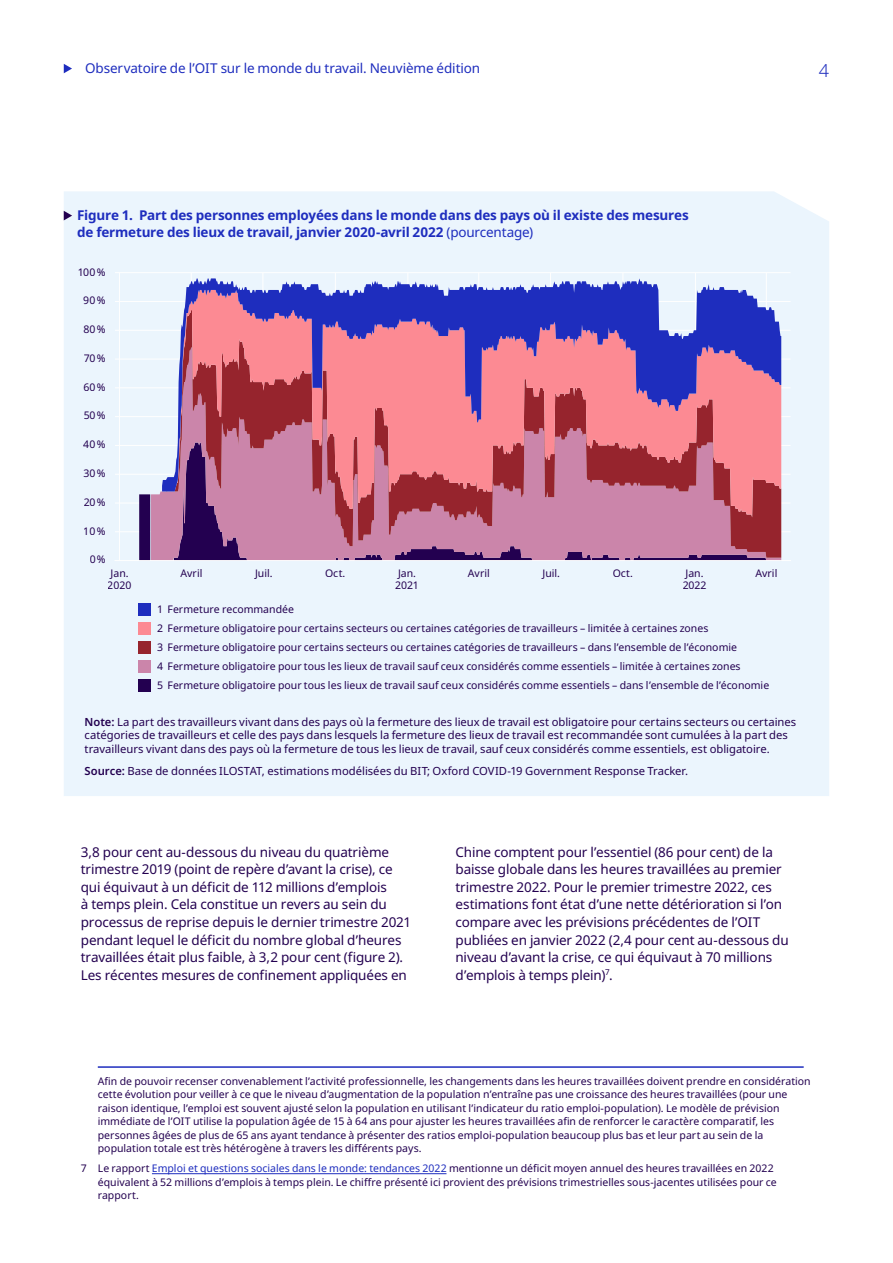
<style>
.page{position:relative;width:893px;height:1263px;background:#fff}
.page>*{position:absolute;margin:0;border:0;box-sizing:border-box;transform-origin:0 0}
.t1{font:300 18px "Noto Sans";color:#1e2dbe}
.t2{font:13.5px/17.5px "Noto Sans";letter-spacing:-.01em;color:#230050}
.t3{font:700 13.5px/16.2px "Noto Sans";letter-spacing:-.015em;color:#1e2dbe}
.t4{font:13.5px "Noto Sans";letter-spacing:-.01em;color:#1e2dbe}
.t5{font:11.25px/13.5px "Noto Sans";color:#230050}
.t6{font:10.5px/13.5px "Noto Sans";color:#230050}
.s1{font-weight:400}
.s2{font-weight:600}
.s3{color:#1e2dbe}
</style>
<div class="page">
<svg style="left:64px;top:64px;width:8px;height:9px"></svg>
<hr style="left:98px;top:1066px;width:706px;height:2px;background:#1e2dbe">
<hr style="left:152px;top:1173px;width:294px;height:1px;background:#1e2dbe">
<div style="left:64px;top:191px;width:765px;height:605px;background:#ebf5fd"></div>
<div style="left:138px;top:679px;width:13px;height:13px;background:#230050"></div>
<div style="left:138px;top:660px;width:13px;height:13px;background:#cb85aa"></div>
<div style="left:138px;top:641px;width:13px;height:13px;background:#96242d"></div>
<div style="left:138px;top:622px;width:13px;height:13px;background:#fc8a93"></div>
<div style="left:138px;top:603px;width:13px;height:12px;background:#1e2dbe"></div>
<hr style="left:119px;top:273px;width:1px;height:288px;background:#fff">
<hr style="left:191px;top:273px;width:1px;height:288px;background:#fff">
<hr style="left:262px;top:273px;width:1px;height:288px;background:#fff">
<hr style="left:335px;top:273px;width:1px;height:288px;background:#fff">
<hr style="left:407px;top:273px;width:1px;height:288px;background:#fff">
<hr style="left:478px;top:273px;width:1px;height:288px;background:#fff">
<hr style="left:550px;top:273px;width:1px;height:288px;background:#fff">
<hr style="left:622px;top:273px;width:1px;height:288px;background:#fff">
<hr style="left:695px;top:273px;width:1px;height:288px;background:#fff">
<hr style="left:766px;top:273px;width:1px;height:288px;background:#fff">
<hr style="left:115px;top:531px;width:676px;height:1px;background:#fff">
<hr style="left:115px;top:502px;width:676px;height:1px;background:#fff">
<hr style="left:115px;top:474px;width:676px;height:1px;background:#fff">
<hr style="left:115px;top:445px;width:676px;height:1px;background:#fff">
<hr style="left:115px;top:416px;width:676px;height:1px;background:#fff">
<hr style="left:115px;top:387px;width:676px;height:1px;background:#fff">
<hr style="left:115px;top:359px;width:676px;height:1px;background:#fff">
<hr style="left:115px;top:330px;width:676px;height:1px;background:#fff">
<hr style="left:115px;top:301px;width:676px;height:1px;background:#fff">
<hr style="left:115px;top:272px;width:676px;height:1px;background:#fff">
<svg style="left:139px;top:494px;width:11px;height:66px"></svg>
<svg style="left:140px;top:310px;width:641px;height:248px;background:#b77ca0"></svg>
<svg style="left:177px;top:491px;width:604px;height:26px;background:#b86785"></svg>
<svg style="left:162px;top:278px;width:619px;height:213px;background:#b16e99"></svg>
<hr style="left:115px;top:560px;width:676px;height:1px;background:#fff">
<svg style="left:64px;top:211px;width:8px;height:9px"></svg>
<p class="t4" style="left:85px;top:59px;width:397px">Observatoire de l’OIT sur le monde du travail. Neuvième édition</p>
<h1 class="t1" style="left:819px;top:57px;width:12px">4</h1>
<p class="t3" style="left:77px;top:208px;width:613px">Figure 1. Part des personnes employées dans le monde dans des pays où il existe des mesures de fermeture des lieux de travail, janvier 2020-avril 2022 <span class="s1">(pourcentage)</span></p>
<p class="t6" style="left:78px;top:265px;width:29px">100 %</p>
<p class="t6" style="left:83px;top:294px;width:24px">90 %</p>
<p class="t6" style="left:83px;top:323px;width:24px">80 %</p>
<p class="t6" style="left:84px;top:352px;width:23px">70 %</p>
<p class="t6" style="left:83px;top:380px;width:24px">60 %</p>
<p class="t6" style="left:83px;top:409px;width:24px">50 %</p>
<p class="t6" style="left:83px;top:438px;width:24px">40 %</p>
<p class="t6" style="left:83px;top:467px;width:24px">30 %</p>
<p class="t6" style="left:84px;top:495px;width:24px">20 %</p>
<p class="t6" style="left:84px;top:524px;width:23px">10 %</p>
<p class="t6" style="left:90px;top:553px;width:18px">0 %</p>
<p class="t6" style="left:108px;top:567px;width:25px;line-height:12px">Jan.<br>2020</p>
<p class="t6" style="left:180px;top:566px;width:23px">Avril</p>
<p class="t6" style="left:255px;top:566px;width:19px">Juil.</p>
<p class="t6" style="left:325px;top:566px;width:22px">Oct.</p>
<p class="t6" style="left:395px;top:567px;width:25px;line-height:12px">Jan.<br>2021</p>
<p class="t6" style="left:468px;top:566px;width:23px">Avril</p>
<p class="t6" style="left:542px;top:566px;width:19px">Juil.</p>
<p class="t6" style="left:612px;top:566px;width:22px">Oct.</p>
<p class="t6" style="left:682px;top:567px;width:26px;line-height:12px">Jan.<br>2022</p>
<p class="t6" style="left:755px;top:566px;width:23px">Avril</p>
<p class="t6" style="left:157px;top:600px;width:614px;line-height:19px">1 Fermeture recommandée<br>2 Fermeture obligatoire pour certains secteurs ou certaines catégories de travailleurs – limitée à certaines zones<br>3 Fermeture obligatoire pour certains secteurs ou certaines catégories de travailleurs – dans l’ensemble de l’économie<br>4 Fermeture obligatoire pour tous les lieux de travail sauf ceux considérés comme essentiels – limitée à certaines zones<br>5 Fermeture obligatoire pour tous les lieux de travail sauf ceux considérés comme essentiels – dans l’ensemble de l’économie</p>
<p class="t5" style="left:85px;top:715px;width:713px"><span class="s2">Note:</span> La part des travailleurs vivant dans des pays où la fermeture des lieux de travail est obligatoire pour certains secteurs ou certaines catégories de travailleurs et celle des pays dans lesquels la fermeture des lieux de travail est recommandée sont cumulées à la part des travailleurs vivant dans des pays où la fermeture de tous les lieux de travail, sauf ceux considérés comme essentiels, est obligatoire.</p>
<p class="t5" style="left:85px;top:764px;width:605px"><span class="s2">Source:</span> Base de données ILOSTAT, estimations modélisées du BIT; Oxford COVID-19 Government Response Tracker.</p>
<p class="t2" style="left:81px;top:843px;width:332px">3,8 pour cent au-dessous du niveau du quatrième trimestre 2019 (point de repère d’avant la crise), ce qui équivaut à un déficit de 112 millions d’emplois<br>à temps plein. Cela constitue un revers au sein du processus de reprise depuis le dernier trimestre 2021 pendant lequel le déficit du nombre global d’heures travaillées était plus faible, à 3,2 pour cent (figure 2).<br>Les récentes mesures de confinement appliquées en</p>
<p class="t2" style="left:455px;top:843px;width:335px">Chine comptent pour l’essentiel (86 pour cent) de la baisse globale dans les heures travaillées au premier trimestre 2022. Pour le premier trimestre 2022, ces estimations font état d’une nette détérioration si l’on compare avec les prévisions précédentes de l’OIT publiées en janvier 2022 (2,4 pour cent au-dessous du niveau d’avant la crise, ce qui équivaut à 70 millions d’emplois à temps plein)<sup>7</sup>.</p>
<p class="t6" style="left:98px;top:1074px;width:714px">Afin de pouvoir recenser convenablement l’activité professionnelle, les changements dans les heures travaillées doivent prendre en considération cette évolution pour veiller à ce que le niveau d’augmentation de la population n’entraîne pas une croissance des heures travaillées (pour une raison identique, l’emploi est souvent ajusté selon la population en utilisant l’indicateur du ratio emploi-population). Le modèle de prévision immédiate de l’OIT utilise la population âgée de 15 à 64 ans pour ajuster les heures travaillées afin de renforcer le caractère comparatif, les personnes âgées de plus de 65 ans ayant tendance à présenter des ratios emploi-population beaucoup plus bas et leur part au sein de la population totale est très hétérogène à travers les différents pays.</p>
<p class="t6" style="left:98px;top:1162px;width:680px;text-indent:-17px">7 Le rapport <span class="s3">Emploi et questions sociales dans le monde: tendances 2022</span> mentionne un déficit moyen annuel des heures travaillées en 2022 équivalent à 52 millions d’emplois à temps plein. Le chiffre présenté ici provient des prévisions trimestrielles sous-jacentes utilisées pour ce rapport.</p>
</div>
